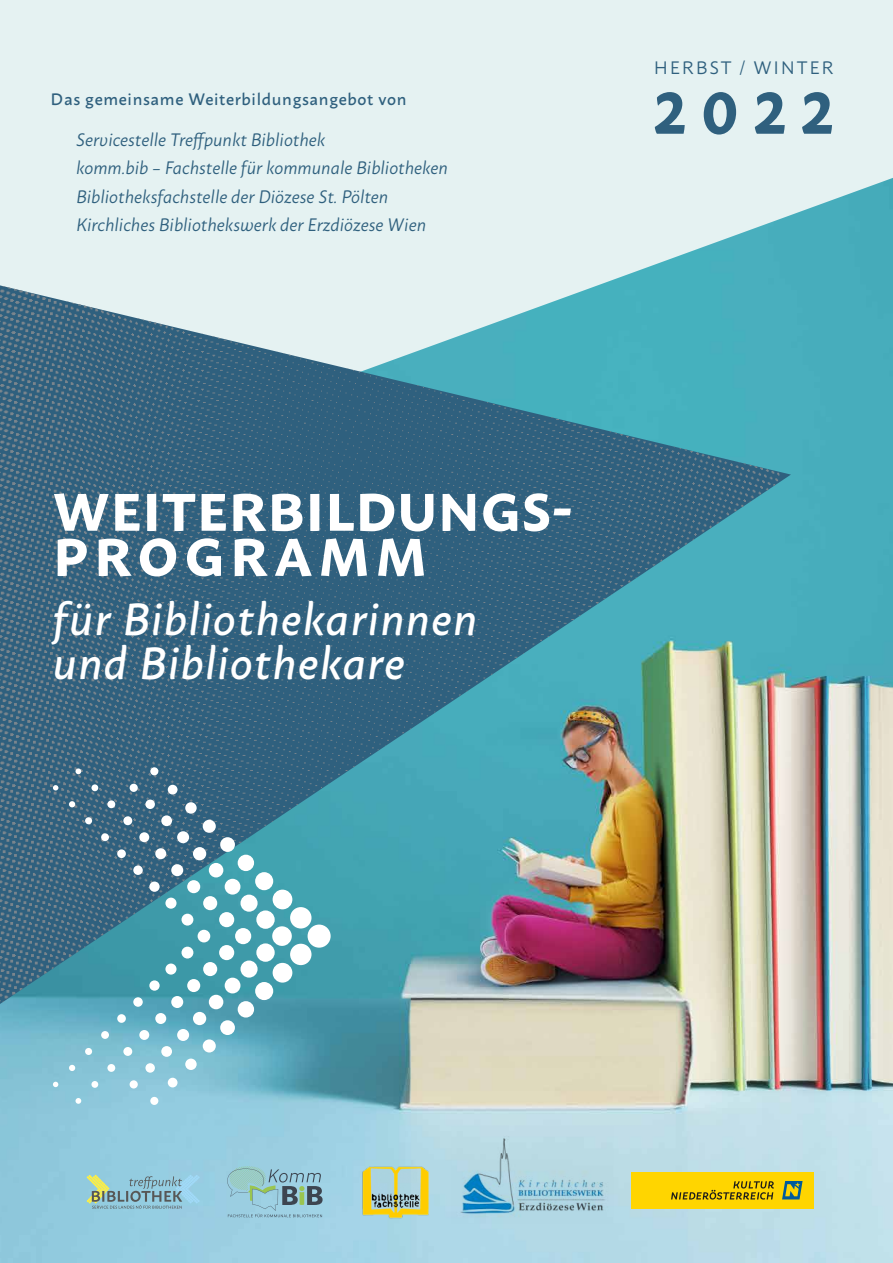
<style>
.page{position:relative;width:893px;height:1263px;background:#e5f2f2}
.page>*{position:absolute;margin:0;border:0;box-sizing:border-box;transform-origin:0 0}
.t1{font:700 58.5px "Macho";color:#2f607e}
.t2{font:700 52.5px/45px "Macho";letter-spacing:.02em;color:#fff}
.t3{font:italic 500 45px/43.5px "Macho";letter-spacing:.03em;color:#fff}
.t4{font:italic 18px/28.5px "Macho";color:#2f607e}
.t5{font:18px "Macho";letter-spacing:.1em;color:#2f607e}
.t6{font:500 16.5px "Macho";letter-spacing:.04em;color:#2f607e}
</style>
<div class="page">
<img style="left:0;top:178px;width:893px;height:1085px">
<img style="left:0;top:285px;width:779px;height:719px">
<div style="left:150px;top:1097px;width:8px;height:8px;background:#fff;border-radius:50%"></div>
<div style="left:168px;top:1078px;width:10px;height:9px;background:#fff;border-radius:50%"></div>
<div style="left:185px;top:1058px;width:12px;height:12px;background:#fff;border-radius:50%"></div>
<div style="left:203px;top:1039px;width:13px;height:13px;background:#fff;border-radius:50%"></div>
<div style="left:220px;top:1020px;width:15px;height:15px;background:#fff;border-radius:50%"></div>
<div style="left:238px;top:1001px;width:16px;height:16px;background:#fff;border-radius:50%"></div>
<div style="left:255px;top:982px;width:18px;height:18px;background:#fff;border-radius:50%"></div>
<div style="left:273px;top:963px;width:19px;height:19px;background:#fff;border-radius:50%"></div>
<div style="left:290px;top:944px;width:21px;height:21px;background:#fff;border-radius:50%"></div>
<div style="left:308px;top:924px;width:23px;height:24px;background:#fff;border-radius:50%"></div>
<div style="left:272px;top:926px;width:20px;height:20px;background:#fff;border-radius:50%"></div>
<div style="left:290px;top:907px;width:21px;height:21px;background:#fff;border-radius:50%"></div>
<div style="left:273px;top:890px;width:19px;height:19px;background:#fff;border-radius:50%"></div>
<div style="left:255px;top:872px;width:18px;height:18px;background:#fff;border-radius:50%"></div>
<div style="left:238px;top:855px;width:16px;height:16px;background:#fff;border-radius:50%"></div>
<div style="left:220px;top:837px;width:15px;height:15px;background:#fff;border-radius:50%"></div>
<div style="left:203px;top:820px;width:13px;height:13px;background:#fff;border-radius:50%"></div>
<div style="left:185px;top:802px;width:12px;height:12px;background:#fff;border-radius:50%"></div>
<div style="left:168px;top:785px;width:10px;height:9px;background:#fff;border-radius:50%"></div>
<div style="left:150px;top:767px;width:8px;height:8px;background:#fff;border-radius:50%"></div>
<div style="left:130px;top:1080px;width:8px;height:8px;background:#fff;border-radius:50%"></div>
<div style="left:145px;top:1063px;width:10px;height:10px;background:#fff;border-radius:50%"></div>
<div style="left:161px;top:1046px;width:11px;height:11px;background:#fff;border-radius:50%"></div>
<div style="left:177px;top:1029px;width:12px;height:12px;background:#fff;border-radius:50%"></div>
<div style="left:193px;top:1012px;width:13px;height:13px;background:#fff;border-radius:50%"></div>
<div style="left:209px;top:995px;width:14px;height:14px;background:#fff;border-radius:50%"></div>
<div style="left:225px;top:978px;width:15px;height:15px;background:#fff;border-radius:50%"></div>
<div style="left:240px;top:960px;width:18px;height:17px;background:#fff;border-radius:50%"></div>
<div style="left:256px;top:943px;width:19px;height:19px;background:#fff;border-radius:50%"></div>
<div style="left:256px;top:910px;width:19px;height:19px;background:#fff;border-radius:50%"></div>
<div style="left:240px;top:895px;width:18px;height:17px;background:#fff;border-radius:50%"></div>
<div style="left:225px;top:879px;width:15px;height:15px;background:#fff;border-radius:50%"></div>
<div style="left:209px;top:863px;width:14px;height:14px;background:#fff;border-radius:50%"></div>
<div style="left:193px;top:847px;width:13px;height:13px;background:#fff;border-radius:50%"></div>
<div style="left:177px;top:831px;width:12px;height:12px;background:#fff;border-radius:50%"></div>
<div style="left:161px;top:815px;width:11px;height:11px;background:#fff;border-radius:50%"></div>
<div style="left:145px;top:799px;width:10px;height:10px;background:#fff;border-radius:50%"></div>
<div style="left:130px;top:784px;width:8px;height:8px;background:#fff;border-radius:50%"></div>
<svg style="left:75px;top:1098px;width:6px;height:6px"></svg>
<div style="left:91px;top:1081px;width:7px;height:7px;background:#fff;border-radius:50%"></div>
<div style="left:107px;top:1064px;width:8px;height:8px;background:#fff;border-radius:50%"></div>
<div style="left:123px;top:1047px;width:9px;height:9px;background:#fff;border-radius:50%"></div>
<div style="left:139px;top:1030px;width:10px;height:10px;background:#fff;border-radius:50%"></div>
<div style="left:155px;top:1013px;width:11px;height:11px;background:#fff;border-radius:50%"></div>
<div style="left:171px;top:996px;width:12px;height:12px;background:#fff;border-radius:50%"></div>
<div style="left:187px;top:979px;width:13px;height:13px;background:#fff;border-radius:50%"></div>
<div style="left:203px;top:962px;width:14px;height:14px;background:#fff;border-radius:50%"></div>
<div style="left:219px;top:945px;width:15px;height:15px;background:#fff;border-radius:50%"></div>
<div style="left:235px;top:928px;width:16px;height:16px;background:#fff;border-radius:50%"></div>
<div style="left:219px;top:912px;width:15px;height:15px;background:#fff;border-radius:50%"></div>
<div style="left:203px;top:896px;width:14px;height:14px;background:#fff;border-radius:50%"></div>
<div style="left:187px;top:880px;width:13px;height:13px;background:#fff;border-radius:50%"></div>
<div style="left:171px;top:864px;width:12px;height:12px;background:#fff;border-radius:50%"></div>
<div style="left:155px;top:848px;width:11px;height:11px;background:#fff;border-radius:50%"></div>
<div style="left:139px;top:832px;width:10px;height:10px;background:#fff;border-radius:50%"></div>
<div style="left:123px;top:816px;width:9px;height:9px;background:#fff;border-radius:50%"></div>
<div style="left:107px;top:800px;width:8px;height:8px;background:#fff;border-radius:50%"></div>
<div style="left:91px;top:784px;width:7px;height:7px;background:#fff;border-radius:50%"></div>
<svg style="left:75px;top:768px;width:6px;height:6px"></svg>
<svg style="left:53px;top:1082px;width:5px;height:5px"></svg>
<svg style="left:69px;top:1065px;width:6px;height:6px"></svg>
<div style="left:85px;top:1048px;width:7px;height:7px;background:#fff;border-radius:50%"></div>
<div style="left:101px;top:1031px;width:8px;height:8px;background:#fff;border-radius:50%"></div>
<div style="left:117px;top:1014px;width:9px;height:9px;background:#fff;border-radius:50%"></div>
<div style="left:133px;top:997px;width:10px;height:10px;background:#fff;border-radius:50%"></div>
<div style="left:149px;top:980px;width:11px;height:11px;background:#fff;border-radius:50%"></div>
<div style="left:165px;top:963px;width:12px;height:11px;background:#fff;border-radius:50%"></div>
<div style="left:182px;top:947px;width:11px;height:11px;background:#fff;border-radius:50%"></div>
<div style="left:198px;top:930px;width:12px;height:12px;background:#fff;border-radius:50%"></div>
<div style="left:182px;top:914px;width:11px;height:11px;background:#fff;border-radius:50%"></div>
<div style="left:165px;top:898px;width:12px;height:11px;background:#fff;border-radius:50%"></div>
<div style="left:149px;top:881px;width:11px;height:11px;background:#fff;border-radius:50%"></div>
<div style="left:133px;top:865px;width:10px;height:10px;background:#fff;border-radius:50%"></div>
<div style="left:117px;top:849px;width:9px;height:9px;background:#fff;border-radius:50%"></div>
<div style="left:101px;top:833px;width:8px;height:8px;background:#fff;border-radius:50%"></div>
<div style="left:85px;top:817px;width:7px;height:7px;background:#fff;border-radius:50%"></div>
<svg style="left:69px;top:801px;width:6px;height:6px"></svg>
<svg style="left:53px;top:785px;width:5px;height:5px"></svg>
<svg style="left:227px;top:1166px;width:96px;height:51px;background:#8ebac3"></svg>
<img style="left:452px;top:1126px;width:161px;height:97px">
<img style="left:362px;top:1165px;width:66px;height:53px">
<svg style="left:87px;top:1175px;width:113px;height:34px;background:#90bbc1"></svg>
<div style="left:631px;top:1172px;width:182px;height:37px;background:#ffd500"></div>
<svg style="left:782px;top:1181px;width:21px;height:18px"></svg>
<svg style="left:671px;top:1181px;width:103px;height:18px"></svg>
<p class="t6" style="left:51px;top:85px;width:358px">Das gemeinsame Weiterbildungsangebot von</p>
<p class="t4" style="left:76px;top:124px;width:373px">Servicestelle Treffpunkt Bibliothek<br>komm.bib – Fachstelle für kommunale Bibliotheken Bibliotheksfachstelle der Diözese St. Pölten Kirchliches Bibliothekswerk der Erzdiözese Wien</p>
<p class="t5" style="left:654px;top:51px;width:181px">HERBST / WINTER</p>
<h1 class="t1" style="left:654px;top:60px;width:181px">2 0 2 2</h1>
<h2 class="t2" style="left:53px;top:484px;width:523px">WEITERBILDUNGS-<br>PROGRAMM</h2>
<h3 class="t3" style="left:53px;top:594px;width:426px">für Bibliothekarinnen und Bibliothekare</h3>
</div>
